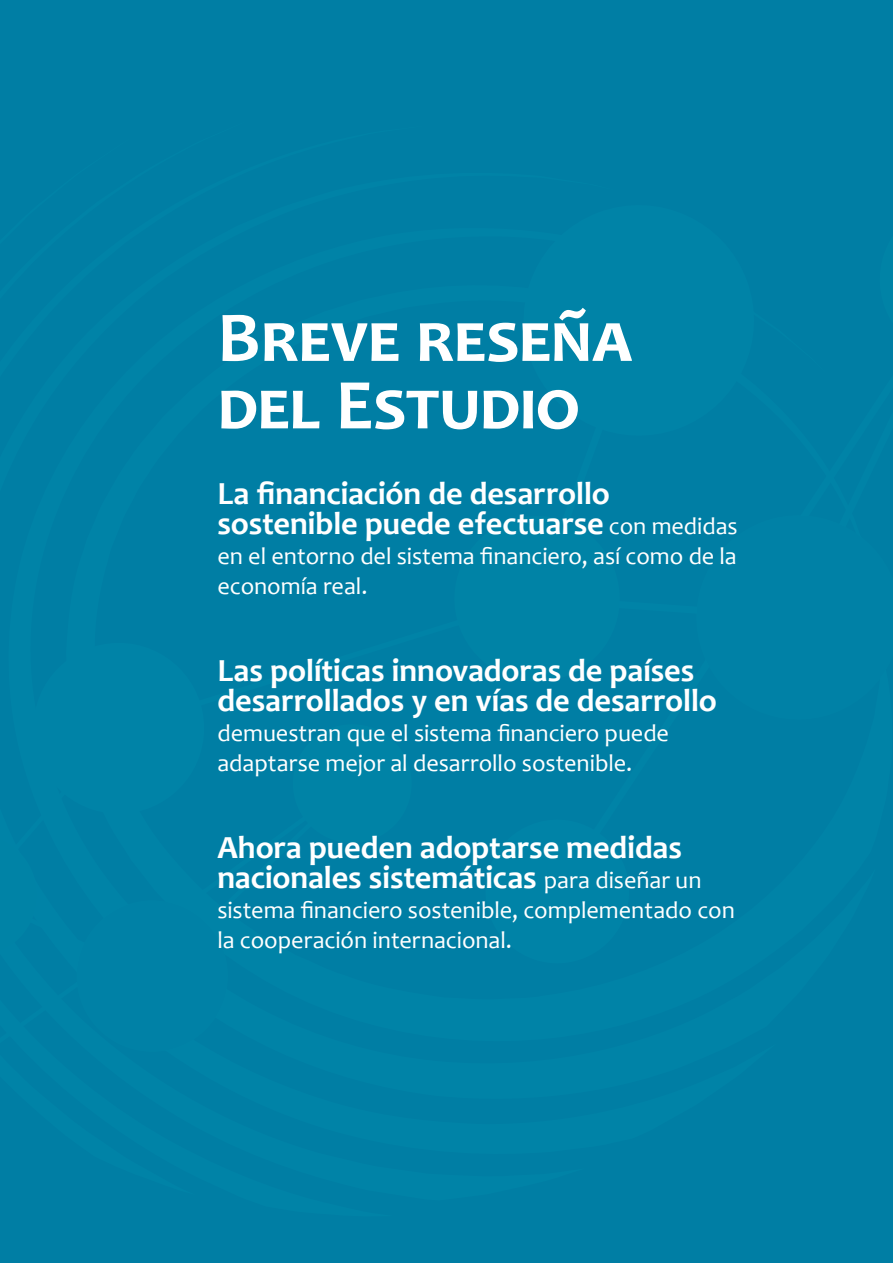
<style>
.page{position:relative;width:893px;height:1263px;background:#007ea4}
.page>*{position:absolute;margin:0;border:0;box-sizing:border-box;transform-origin:0 0}
.t1{font:700 72px/67.5px "Candara";color:#fff}
.t2{font:700 32.4px/30px "Candara";letter-spacing:-.005em;color:#fff}
.t3{font:24.3px/30px "Candara";letter-spacing:-.005em;color:#fff}
.s1{font-weight:400;font-size:24.3px}
</style>
<div class="page">
<div style="left:777px;top:226px;width:99px;height:880px;background:#007ea4"></div>
<div style="left:585px;top:169px;width:192px;height:987px;background:#007ea4"></div>
<div style="left:394px;top:125px;width:191px;height:1075px;background:#007ea4"></div>
<div style="left:0;top:119px;width:394px;height:1099px;background:#007ea4"></div>
<div style="left:0;top:136px;width:196px;height:1059px;background:#007ea4"></div>
<div style="left:119px;top:595px;width:413px;height:135px;background:#007ea4"></div>
<div style="left:0;top:727px;width:354px;height:378px;background:#007ea4"></div>
<div style="left:0;top:834px;width:37px;height:122px;background:#0083a6"></div>
<div style="left:33px;top:643px;width:171px;height:171px;background:#0083a7;border-radius:50%"></div>
<div style="left:77px;top:900px;width:151px;height:152px;background:#0081a6;border-radius:50%"></div>
<div style="left:293px;top:724px;width:119px;height:119px;background:#0083a6;border-radius:50%"></div>
<div style="left:532px;top:278px;width:361px;height:615px;background:#007ea4"></div>
<div style="left:444px;top:505px;width:187px;height:187px;background:#0083a6"></div>
<div style="left:509px;top:190px;width:260px;height:261px;background:#0083a7"></div>
<div style="left:476px;top:810px;width:162px;height:163px;background:#0083a7"></div>
<div style="left:683px;top:502px;width:210px;height:231px;background:#0081a6"></div>
<div style="left:869px;top:189px;width:24px;height:181px;background:#007ea4"></div>
<h1 class="t1" style="left:217px;top:303px;width:411px">Breve reseña del Estudio</h1>
<h2 class="t2" style="left:217px;top:478px;width:522px">La financiación de desarrollo sostenible puede efectuarse <span class="s1">con medidas</span></h2>
<p class="t3" style="left:217px;top:541px;width:521px">en el entorno del sistema financiero, así como de la economía real.</p>
<h2 class="t2" style="left:217px;top:655px;width:501px">Las políticas innovadoras de países desarrollados y en vías de desarrollo</h2>
<p class="t3" style="left:217px;top:718px;width:453px">demuestran que el sistema financiero puede adaptarse mejor al desarrollo sostenible.</p>
<h2 class="t2" style="left:217px;top:832px;width:486px">Ahora pueden adoptarse medidas nacionales sistemáticas <span class="s1">para diseñar un</span></h2>
<p class="t3" style="left:217px;top:895px;width:519px">sistema financiero sostenible, complementado con la cooperación internacional.</p>
</div>
